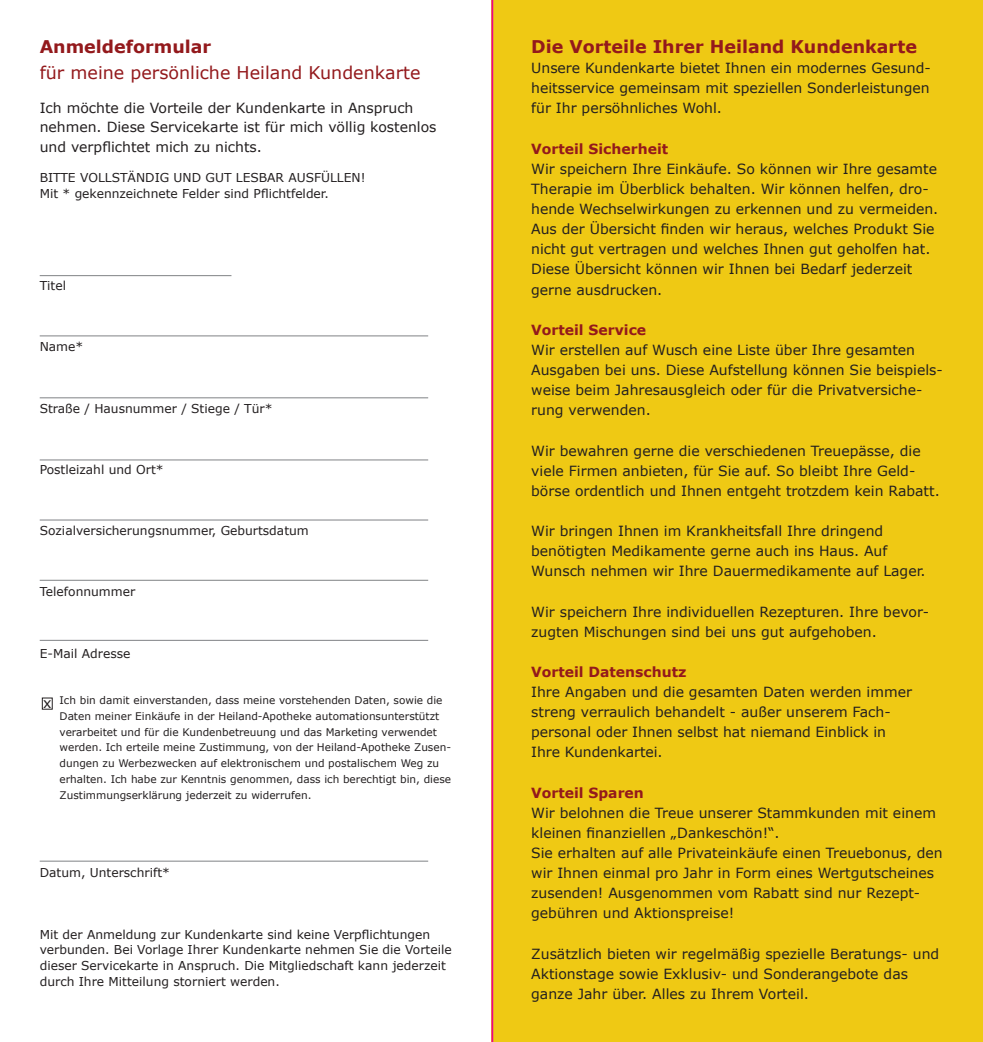
<style>
.page{position:relative;width:983px;height:1042px;background:#fff}
.page>*{position:absolute;margin:0;border:0;box-sizing:border-box;transform-origin:0 0}
.t1{font:700 17.5px "Verdana";color:#93191c}
.t2{font:17.5px "Verdana";color:#93191c}
.t3{font:14.17px "Verdana";color:#231f20}
.t4{font:14px/20.1px "Verdana";color:#231f20}
.t5{font:700 14px "Verdana";color:#93191c}
.t6{font:12.25px/15.8px "Verdana";color:#231f20}
.t7{font:10.5px/15.8px "Verdana";color:#231f20}
</style>
<div class="page">
<div style="left:491px;top:0;width:491px;height:1042px;background:#efc914"></div>
<hr style="left:40px;top:275px;width:191px;height:1px;background:#808285">
<hr style="left:40px;top:336px;width:388px;height:1px;background:#808285">
<hr style="left:40px;top:397px;width:388px;height:1px;background:#808285">
<hr style="left:40px;top:460px;width:388px;height:1px;background:#808285">
<hr style="left:40px;top:520px;width:388px;height:1px;background:#808285">
<hr style="left:40px;top:580px;width:388px;height:1px;background:#808285">
<hr style="left:40px;top:640px;width:388px;height:1px;background:#808285">
<hr style="left:40px;top:861px;width:388px;height:1px;background:#808285">
<div style="left:42px;top:698px;width:10px;height:11px;border:1px solid #231f20"></div>
<hr style="left:491px;top:0;width:2px;height:1042px;background:#ed028c">
<p class="t1" style="left:40px;top:34px;width:173px">Anmeldeformular</p>
<p class="t2" style="left:40px;top:61px;width:382px">für meine persönliche Heiland Kundenkarte</p>
<p class="t4" style="left:40px;top:98px;width:398px;line-height:19.2px">Ich möchte die Vorteile der Kundenkarte in Anspruch nehmen. Diese Servicekarte ist für mich völlig kostenlos und verpflichtet mich zu nichts.</p>
<p class="t6" style="left:40px;top:170px;width:327px">BITTE VOLLSTÄNDIG UND GUT LESBAR AUSFÜLLEN!<br>Mit * gekennzeichnete Felder sind Pflichtfelder.</p>
<p class="t6" style="left:40px;top:277px;width:28px">Titel</p>
<p class="t6" style="left:40px;top:339px;width:45px">Name*</p>
<p class="t6" style="left:40px;top:400px;width:234px">Straße / Hausnummer / Stiege / Tür*</p>
<p class="t6" style="left:40px;top:461px;width:125px">Postleizahl und Ort*</p>
<p class="t6" style="left:40px;top:523px;width:270px">Sozialversicherungsnummer, Geburtsdatum</p>
<p class="t6" style="left:40px;top:584px;width:97px">Telefonnummer</p>
<p class="t6" style="left:40px;top:645px;width:92px">E-Mail Adresse</p>
<p class="t7" style="left:60px;top:692px;width:393px">Ich bin damit einverstanden, dass meine vorstehenden Daten, sowie die Daten meiner Einkäufe in der Heiland-Apotheke automationsunterstützt verarbeitet und für die Kundenbetreuung und das Marketing verwendet werden. Ich erteile meine Zustimmung, von der Heiland-Apotheke Zusen&shy;dungen zu Werbezwecken auf elektronischem und postalischem Weg zu erhalten. Ich habe zur Kenntnis genommen, dass ich berechtigt bin, diese Zustimmungserklärung jederzeit zu widerrufen.</p>
<p class="t3" style="left:43px;top:693px;width:10px">x</p>
<p class="t6" style="left:40px;top:865px;width:132px">Datum, Unterschrift*</p>
<p class="t6" style="left:40px;top:926px;width:413px">Mit der Anmeldung zur Kundenkarte sind keine Verpflichtungen verbunden. Bei Vorlage Ihrer Kundenkarte nehmen Sie die Vorteile dieser Servicekarte in Anspruch. Die Mitgliedschaft kann jederzeit durch Ihre Mitteilung storniert werden.</p>
<p class="t1" style="left:531px;top:34px;width:387px">Die Vorteile Ihrer Heiland Kundenkarte</p>
<p class="t4" style="left:531px;top:58px;width:401px;text-align:justify">Unsere Kundenkarte bietet Ihnen ein modernes Gesund&shy;heitsservice gemeinsam mit speziellen Sonderleistungen für Ihr persöhnliches Wohl.</p>
<p class="t5" style="left:531px;top:139px;width:138px">Vorteil Sicherheit</p>
<p class="t4" style="left:531px;top:158px;width:408px">Wir speichern Ihre Einkäufe. So können wir Ihre gesamte Therapie im Überblick behalten. Wir können helfen, dro&shy;hende Wechselwirkungen zu erkennen und zu vermeiden.<br>Aus der Übersicht finden wir heraus, welches Produkt Sie nicht gut vertragen und welches Ihnen gut geholfen hat.<br>Diese Übersicht können wir Ihnen bei Bedarf jederzeit gerne ausdrucken.</p>
<p class="t5" style="left:531px;top:320px;width:116px">Vorteil Service</p>
<p class="t4" style="left:531px;top:340px;width:413px">Wir erstellen auf Wusch eine Liste über Ihre gesamten Ausgaben bei uns. Diese Aufstellung können Sie beispiels&shy;weise beim Jahresausgleich oder für die Privatversiche&shy;rung verwenden.</p>
<p class="t4" style="left:531px;top:440px;width:410px">Wir bewahren gerne die verschiedenen Treuepässe, die viele Firmen anbieten, für Sie auf. So bleibt Ihre Geld&shy;börse ordentlich und Ihnen entgeht trotzdem kein Rabatt.</p>
<p class="t4" style="left:531px;top:521px;width:396px">Wir bringen Ihnen im Krankheitsfall Ihre dringend benötigten Medikamente gerne auch ins Haus. Auf<br>Wunsch nehmen wir Ihre Dauermedikamente auf Lager.</p>
<p class="t4" style="left:531px;top:601px;width:399px">Wir speichern Ihre individuellen Rezepturen. Ihre bevor&shy;zugten Mischungen sind bei uns gut aufgehoben.</p>
<p class="t5" style="left:531px;top:662px;width:157px">Vorteil Datenschutz</p>
<p class="t4" style="left:531px;top:682px;width:382px">Ihre Angaben und die gesamten Daten werden immer streng verraulich behandelt - außer unserem Fach&shy;personal oder Ihnen selbst hat niemand Einblick in Ihre Kundenkartei.</p>
<p class="t5" style="left:531px;top:783px;width:114px">Vorteil Sparen</p>
<p class="t4" style="left:531px;top:802px;width:413px">Wir belohnen die Treue unserer Stammkunden mit einem kleinen finanziellen „Dankeschön!“.<br>Sie erhalten auf alle Privateinkäufe einen Treuebonus, den wir Ihnen einmal pro Jahr in Form eines Wertgutscheines zusenden! Ausgenommen vom Rabatt sind nur Rezept&shy;gebühren und Aktionspreise!</p>
<p class="t4" style="left:531px;top:943px;width:409px">Zusätzlich bieten wir regelmäßig spezielle Beratungs- und<br>Aktionstage sowie Exklusiv- und Sonderangebote das ganze Jahr über. Alles zu Ihrem Vorteil.</p>
</div>
